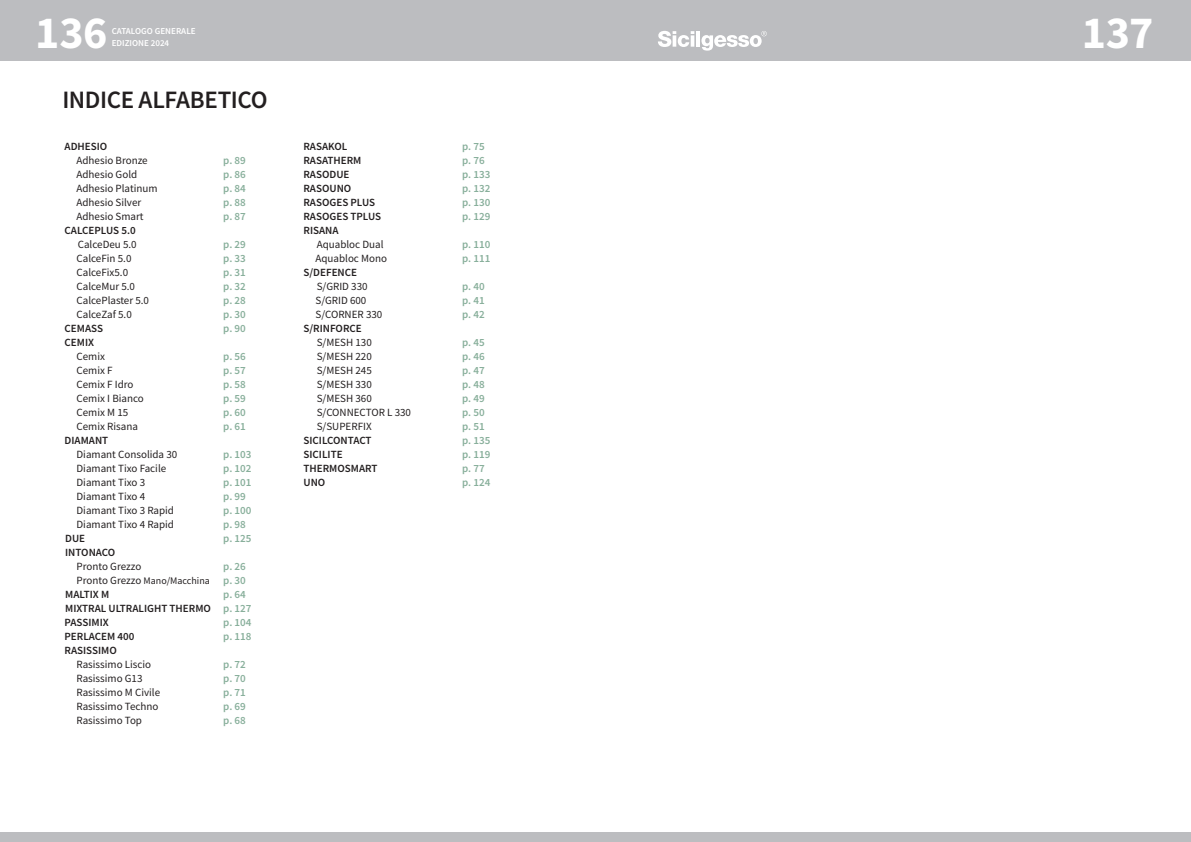
<style>
.page{position:relative;width:1191px;height:842px;background:#fff}
.page>*{position:absolute;margin:0;border:0;box-sizing:border-box;transform-origin:0 0}
.t1{font:700 46px "Source Sans Pro";letter-spacing:-.01em;color:#fff}
.Headline_21_25_Left{font:600 25px "Source Sans Pro";letter-spacing:-.015em;color:#231f20}
.t2{font:11px "Source Sans Pro";color:#231f20}
.t3{font:600 11px "Source Sans Pro";color:#88af9b}
.t4{font:600 11px/14px "Source Sans Pro";color:#231f20}
.t5{font:10px "Source Sans Pro";color:#231f20}
.t6{font:600 9px "Source Sans Pro";color:#fff}
.s1{font-size:11px}
</style>
<div class="page">
<div style="left:0;top:0;width:1191px;height:61px;background:#bcbdc0"></div>
<svg style="left:658px;top:31px;width:36px;height:16px"></svg>
<hr style="left:696px;top:31px;width:4px;height:16px;background:#fff">
<svg style="left:701px;top:31px;width:65px;height:20px"></svg>
<div style="left:0;top:832px;width:1191px;height:10px;background:#bcbdc0"></div>
<h1 class="t1" style="left:35px;top:2px;width:74px">136</h1>
<p class="t6" style="left:112px;top:25px;width:85px">CATALOGO GENERALE</p>
<p class="t6" style="left:112px;top:37px;width:59px">EDIZIONE 2024</p>
<p class="Headline_21_25_Left" style="left:62px;top:83px;width:207px">INDICE ALFABETICO</p>
<p class="t4" style="left:65px;top:139px;width:44px">ADHESIO</p>
<p class="t2" style="left:77px;top:153px;width:73px">Adhesio Bronze</p>
<p class="t2" style="left:77px;top:167px;width:62px">Adhesio Gold</p>
<p class="t2" style="left:77px;top:181px;width:82px">Adhesio Platinum</p>
<p class="t2" style="left:77px;top:195px;width:66px">Adhesio Silver</p>
<p class="t2" style="left:77px;top:209px;width:69px">Adhesio Smart</p>
<p class="t4" style="left:65px;top:223px;width:73px">CALCEPLUS 5.0</p>
<p class="t2" style="left:78px;top:237px;width:60px">CalceDeu 5.0</p>
<p class="t2" style="left:77px;top:251px;width:56px">CalceFin 5.0</p>
<p class="t2" style="left:77px;top:265px;width:53px">CalceFix5.0</p>
<p class="t2" style="left:77px;top:279px;width:60px">CalceMur 5.0</p>
<p class="t2" style="left:77px;top:293px;width:74px">CalcePlaster 5.0</p>
<p class="t2" style="left:77px;top:307px;width:57px">CalceZaf 5.0</p>
<p class="t4" style="left:65px;top:321px;width:40px">CEMASS</p>
<p class="t4" style="left:65px;top:335px;width:31px">CEMIX</p>
<p class="t2" style="left:77px;top:349px;width:30px">Cemix</p>
<p class="t2" style="left:77px;top:363px;width:38px">Cemix F</p>
<p class="t2" style="left:77px;top:377px;width:58px">Cemix F Idro</p>
<p class="t2" style="left:77px;top:391px;width:69px">Cemix I Bianco</p>
<p class="t2" style="left:77px;top:405px;width:53px">Cemix M 15</p>
<p class="t2" style="left:77px;top:419px;width:63px">Cemix Risana</p>
<p class="t4" style="left:65px;top:433px;width:45px">DIAMANT</p>
<p class="t2" style="left:77px;top:447px;width:102px">Diamant Consolida 30</p>
<p class="t2" style="left:77px;top:461px;width:91px">Diamant Tixo Facile</p>
<p class="t2" style="left:77px;top:475px;width:70px">Diamant Tixo 3</p>
<p class="t2" style="left:77px;top:489px;width:70px">Diamant Tixo 4</p>
<p class="t2" style="left:77px;top:503px;width:99px">Diamant Tixo 3 Rapid</p>
<p class="t2" style="left:77px;top:517px;width:99px">Diamant Tixo 4 Rapid</p>
<p class="t4" style="left:65px;top:531px;width:21px">DUE</p>
<p class="t4" style="left:65px;top:545px;width:52px">INTONACO</p>
<p class="t2" style="left:77px;top:559px;width:66px">Pronto Grezzo</p>
<p class="t5" style="left:77px;top:574px;width:135px"><span class="s1">Pronto Grezzo</span> Mano/Macchina</p>
<p class="t4" style="left:65px;top:587px;width:45px">MALTIX M</p>
<p class="t4" style="left:65px;top:601px;width:147px">MIXTRAL ULTRALIGHT THERMO</p>
<p class="t4" style="left:65px;top:615px;width:46px">PASSIMIX</p>
<p class="t4" style="left:65px;top:629px;width:71px">PERLACEM 400</p>
<p class="t4" style="left:65px;top:643px;width:54px">RASISSIMO</p>
<p class="t2" style="left:77px;top:657px;width:76px">Rasissimo Liscio</p>
<p class="t2" style="left:77px;top:671px;width:68px">Rasissimo G13</p>
<p class="t2" style="left:77px;top:685px;width:85px">Rasissimo M Civile</p>
<p class="t2" style="left:77px;top:699px;width:83px">Rasissimo Techno</p>
<p class="t2" style="left:77px;top:713px;width:67px">Rasissimo Top</p>
<p class="t3" style="left:223px;top:153px;width:24px">p. 89</p>
<p class="t3" style="left:223px;top:167px;width:24px">p. 86</p>
<p class="t3" style="left:223px;top:181px;width:24px">p. 84</p>
<p class="t3" style="left:223px;top:195px;width:24px">p. 88</p>
<p class="t3" style="left:223px;top:209px;width:24px">p. 87</p>
<p class="t3" style="left:223px;top:237px;width:24px">p. 29</p>
<p class="t3" style="left:223px;top:251px;width:24px">p. 33</p>
<p class="t3" style="left:223px;top:265px;width:24px">p. 31</p>
<p class="t3" style="left:223px;top:279px;width:24px">p. 32</p>
<p class="t3" style="left:223px;top:293px;width:24px">p. 28</p>
<p class="t3" style="left:223px;top:307px;width:24px">p. 30</p>
<p class="t3" style="left:223px;top:321px;width:24px">p. 90</p>
<p class="t3" style="left:223px;top:349px;width:24px">p. 56</p>
<p class="t3" style="left:223px;top:363px;width:24px">p. 57</p>
<p class="t3" style="left:223px;top:377px;width:24px">p. 58</p>
<p class="t3" style="left:223px;top:391px;width:24px">p. 59</p>
<p class="t3" style="left:223px;top:405px;width:24px">p. 60</p>
<p class="t3" style="left:223px;top:419px;width:24px">p. 61</p>
<p class="t3" style="left:223px;top:447px;width:30px">p. 103</p>
<p class="t3" style="left:223px;top:461px;width:30px">p. 102</p>
<p class="t3" style="left:223px;top:475px;width:30px">p. 101</p>
<p class="t3" style="left:223px;top:489px;width:24px">p. 99</p>
<p class="t3" style="left:223px;top:503px;width:30px">p. 100</p>
<p class="t3" style="left:223px;top:517px;width:24px">p. 98</p>
<p class="t3" style="left:223px;top:531px;width:30px">p. 125</p>
<p class="t3" style="left:223px;top:559px;width:24px">p. 26</p>
<p class="t3" style="left:223px;top:573px;width:24px">p. 30</p>
<p class="t3" style="left:223px;top:587px;width:24px">p. 64</p>
<p class="t3" style="left:223px;top:601px;width:30px">p. 127</p>
<p class="t3" style="left:223px;top:615px;width:30px">p. 104</p>
<p class="t3" style="left:223px;top:629px;width:30px">p. 118</p>
<p class="t3" style="left:223px;top:657px;width:24px">p. 72</p>
<p class="t3" style="left:223px;top:671px;width:24px">p. 70</p>
<p class="t3" style="left:223px;top:685px;width:24px">p. 71</p>
<p class="t3" style="left:223px;top:699px;width:24px">p. 69</p>
<p class="t3" style="left:223px;top:713px;width:24px">p. 68</p>
<p class="t4" style="left:303px;top:139px;width:45px">RASAKOL</p>
<p class="t4" style="left:303px;top:153px;width:59px">RASATHERM</p>
<p class="t4" style="left:303px;top:167px;width:49px">RASODUE<br>RASOUNO</p>
<p class="t4" style="left:303px;top:195px;width:73px">RASOGES PLUS</p>
<p class="t4" style="left:303px;top:209px;width:79px">RASOGES TPLUS</p>
<p class="t4" style="left:303px;top:223px;width:37px">RISANA</p>
<p class="t2" style="left:317px;top:237px;width:68px">Aquabloc Dual</p>
<p class="t2" style="left:315px;top:251px;width:73px">Aquabloc Mono</p>
<p class="t4" style="left:303px;top:265px;width:55px">S/DEFENCE</p>
<p class="t2" style="left:317px;top:279px;width:52px">S/GRID 330</p>
<p class="t2" style="left:315px;top:293px;width:52px">S/GRID 600</p>
<p class="t2" style="left:315px;top:307px;width:68px">S/CORNER 330</p>
<p class="t4" style="left:303px;top:321px;width:60px">S/RINFORCE</p>
<p class="t2" style="left:317px;top:335px;width:57px">S/MESH 130</p>
<p class="t2" style="left:317px;top:349px;width:57px">S/MESH 220</p>
<p class="t2" style="left:317px;top:363px;width:57px">S/MESH 245</p>
<p class="t2" style="left:317px;top:377px;width:57px">S/MESH 330</p>
<p class="t2" style="left:317px;top:391px;width:57px">S/MESH 360</p>
<p class="t2" style="left:317px;top:405px;width:96px">S/CONNECTOR L 330</p>
<p class="t2" style="left:317px;top:419px;width:56px">S/SUPERFIX</p>
<p class="t4" style="left:303px;top:433px;width:70px">SICILCONTACT</p>
<p class="t4" style="left:303px;top:447px;width:41px">SICILITE</p>
<p class="t4" style="left:303px;top:461px;width:76px">THERMOSMART</p>
<p class="t4" style="left:303px;top:475px;width:23px">UNO</p>
<p class="t3" style="left:462px;top:139px;width:24px">p. 75</p>
<p class="t3" style="left:462px;top:153px;width:24px">p. 76</p>
<p class="t3" style="left:462px;top:167px;width:30px">p. 133</p>
<p class="t3" style="left:462px;top:181px;width:30px">p. 132</p>
<p class="t3" style="left:462px;top:195px;width:30px">p. 130</p>
<p class="t3" style="left:462px;top:209px;width:30px">p. 129</p>
<p class="t3" style="left:462px;top:237px;width:30px">p. 110</p>
<p class="t3" style="left:462px;top:251px;width:30px">p. 111</p>
<p class="t3" style="left:462px;top:279px;width:24px">p. 40</p>
<p class="t3" style="left:462px;top:293px;width:24px">p. 41</p>
<p class="t3" style="left:462px;top:307px;width:24px">p. 42</p>
<p class="t3" style="left:462px;top:335px;width:24px">p. 45</p>
<p class="t3" style="left:462px;top:349px;width:24px">p. 46</p>
<p class="t3" style="left:462px;top:363px;width:24px">p. 47</p>
<p class="t3" style="left:462px;top:377px;width:24px">p. 48</p>
<p class="t3" style="left:462px;top:391px;width:24px">p. 49</p>
<p class="t3" style="left:462px;top:405px;width:24px">p. 50</p>
<p class="t3" style="left:462px;top:419px;width:24px">p. 51</p>
<p class="t3" style="left:462px;top:433px;width:30px">p. 135</p>
<p class="t3" style="left:462px;top:447px;width:30px">p. 119</p>
<p class="t3" style="left:462px;top:461px;width:24px">p. 77</p>
<p class="t3" style="left:462px;top:475px;width:30px">p. 124</p>
<h1 class="t1" style="left:1081px;top:2px;width:73px">137</h1>
</div>
